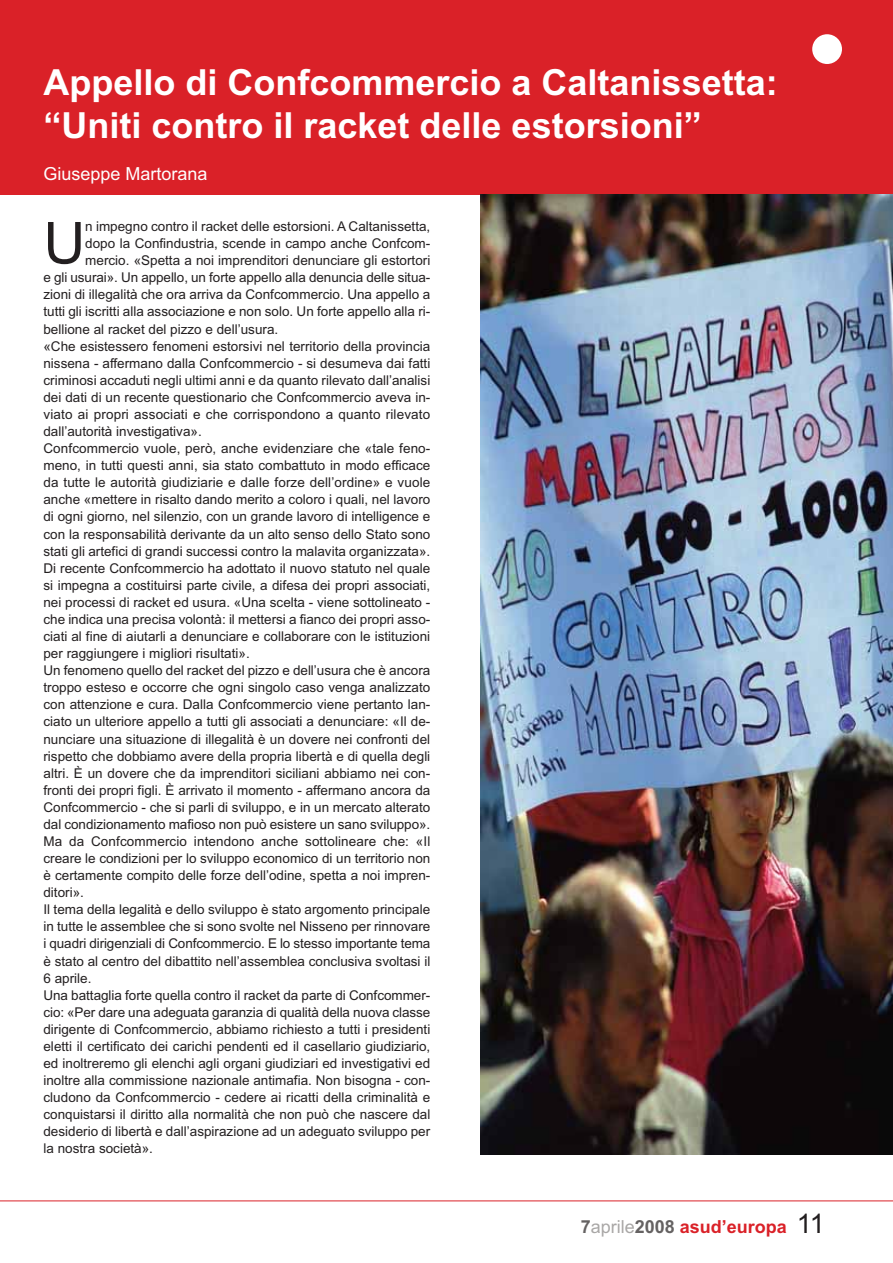
<style>
.page{position:relative;width:893px;height:1263px;background:#fff}
.page>*{position:absolute;margin:0;border:0;box-sizing:border-box;transform-origin:0 0}
.t1{font:57.9px "Arial";color:#231f20}
.t2{font:700 36px/43.2px "Arial";color:#fff}
.t3{font:700 18px "Arial";color:#da2128}
.t4{font:18px "Arial";color:#fff}
.t5{font:13.5px "Arial";color:#231f20}
.s1{color:#656262}
.s2{font-weight:400;color:#a9a7a6}
.s3{font-weight:400;font-size:27px;color:#231f20}
</style>
<div class="page">
<div style="left:0;top:0;width:892px;height:194px;background:#da2128"></div>
<hr style="left:0;top:1201px;width:892px;height:1px;background:#da2128">
<div style="left:812px;top:34px;width:30px;height:30px;background:#fff;border-radius:50%"></div>
<img style="left:480px;top:194px;width:412px;height:961px">
<h2 class="t2" style="left:43px;top:65px;width:735px">Appello di Confcommercio a Caltanissetta: “Uniti contro il racket delle estorsioni”</h2>
<h3 class="t4" style="left:43px;top:168px;width:165px">Giuseppe Martorana</h3>
<h1 class="t1" style="left:43px;top:222px;width:43px">U</h1>
<p class="t5" style="left:85px;top:221px;width:346px">n impegno contro il racket delle estorsioni. A Caltanissetta,</p>
<p class="t5" style="left:85px;top:239px;width:346px">dopo la Confindustria, scende in campo anche Confcom-</p>
<p class="t5" style="left:85px;top:256px;width:346px">mercio. «Spetta a noi imprenditori denunciare gli estortori</p>
<p class="t5" style="left:43px;top:273px;width:388px">e gli usurai». Un appello, un forte appello alla denuncia delle situa-</p>
<p class="t5" style="left:43px;top:290px;width:388px">zioni di illegalità che ora arriva da Confcommercio. Una appello a</p>
<p class="t5" style="left:43px;top:307px;width:388px">tutti gli iscritti alla associazione e non solo. Un forte appello alla ri-</p>
<p class="t5" style="left:43px;top:324px;width:236px">bellione al racket del pizzo e dell’usura.</p>
<p class="t5" style="left:43px;top:341px;width:388px">«Che esistessero fenomeni estorsivi nel territorio della provincia</p>
<p class="t5" style="left:43px;top:358px;width:388px">nissena - affermano dalla Confcommercio - si desumeva dai fatti</p>
<p class="t5" style="left:43px;top:375px;width:388px">criminosi accaduti negli ultimi anni e da quanto rilevato dall’analisi</p>
<p class="t5" style="left:43px;top:392px;width:388px">dei dati di un recente questionario che Confcommercio aveva in-</p>
<p class="t5" style="left:43px;top:409px;width:388px">viato ai propri associati e che corrispondono a quanto rilevato</p>
<p class="t5" style="left:43px;top:426px;width:160px">dall’autorità investigativa».</p>
<p class="t5" style="left:43px;top:443px;width:388px">Confcommercio vuole, però, anche evidenziare che «tale feno-</p>
<p class="t5" style="left:43px;top:461px;width:388px">meno, in tutti questi anni, sia stato combattuto in modo efficace</p>
<p class="t5" style="left:43px;top:478px;width:388px">da tutte le autorità giudiziarie e dalle forze dell’ordine» e vuole</p>
<p class="t5" style="left:43px;top:495px;width:388px">anche «mettere in risalto dando merito a coloro i quali, nel lavoro</p>
<p class="t5" style="left:43px;top:512px;width:388px">di ogni giorno, nel silenzio, con un grande lavoro di intelligence e</p>
<p class="t5" style="left:43px;top:529px;width:388px">con la responsabilità derivante da un alto senso dello Stato sono</p>
<p class="t5" style="left:43px;top:546px;width:388px">stati gli artefici di grandi successi contro la malavita organizzata».</p>
<p class="t5" style="left:43px;top:563px;width:388px">Di recente Confcommercio ha adottato il nuovo statuto nel quale</p>
<p class="t5" style="left:43px;top:580px;width:388px">si impegna a costituirsi parte civile, a difesa dei propri associati,</p>
<p class="t5" style="left:43px;top:597px;width:388px">nei processi di racket ed usura. «Una scelta - viene sottolineato -</p>
<p class="t5" style="left:43px;top:614px;width:388px">che indica una precisa volontà: il mettersi a fianco dei propri asso-</p>
<p class="t5" style="left:43px;top:631px;width:388px">ciati al fine di aiutarli a denunciare e collaborare con le istituzioni</p>
<p class="t5" style="left:43px;top:648px;width:208px">per raggiungere i migliori risultati».</p>
<p class="t5" style="left:43px;top:666px;width:388px">Un fenomeno quello del racket del pizzo e dell’usura che è ancora</p>
<p class="t5" style="left:43px;top:683px;width:388px">troppo esteso e occorre che ogni singolo caso venga analizzato</p>
<p class="t5" style="left:43px;top:700px;width:388px">con attenzione e cura. Dalla Confcommercio viene pertanto lan-</p>
<p class="t5" style="left:43px;top:717px;width:388px">ciato un ulteriore appello a tutti gli associati a denunciare: «Il de-</p>
<p class="t5" style="left:43px;top:734px;width:388px">nunciare una situazione di illegalità è un dovere nei confronti del</p>
<p class="t5" style="left:43px;top:751px;width:388px">rispetto che dobbiamo avere della propria libertà e di quella degli</p>
<p class="t5" style="left:43px;top:768px;width:388px">altri. È un dovere che da imprenditori siciliani abbiamo nei con-</p>
<p class="t5" style="left:43px;top:785px;width:388px">fronti dei propri figli. È arrivato il momento - affermano ancora da</p>
<p class="t5" style="left:43px;top:802px;width:388px">Confcommercio - che si parli di sviluppo, e in un mercato alterato</p>
<p class="t5" style="left:43px;top:819px;width:388px">dal condizionamento mafioso non può esistere un sano sviluppo».</p>
<p class="t5" style="left:43px;top:836px;width:388px">Ma da Confcommercio intendono anche sottolineare che: «Il</p>
<p class="t5" style="left:43px;top:853px;width:388px">creare le condizioni per lo sviluppo economico di un territorio non</p>
<p class="t5" style="left:43px;top:871px;width:388px">è certamente compito delle forze dell’odine, spetta a noi impren-</p>
<p class="t5" style="left:43px;top:888px;width:42px">ditori».</p>
<p class="t5" style="left:43px;top:905px;width:388px">Il tema della legalità e dello sviluppo è stato argomento principale</p>
<p class="t5" style="left:43px;top:922px;width:388px">in tutte le assemblee che si sono svolte nel Nisseno per rinnovare</p>
<p class="t5" style="left:43px;top:939px;width:388px">i quadri dirigenziali di Confcommercio. E lo stesso importante tema</p>
<p class="t5" style="left:43px;top:956px;width:388px">è stato al centro del dibattito nell’assemblea conclusiva svoltasi il</p>
<p class="t5" style="left:43px;top:973px;width:49px">6 aprile.</p>
<p class="t5" style="left:43px;top:990px;width:388px">Una battaglia forte quella contro il racket da parte di Confcommer-</p>
<p class="t5" style="left:43px;top:1007px;width:388px">cio: «Per dare una adeguata garanzia di qualità della nuova classe</p>
<p class="t5" style="left:43px;top:1024px;width:388px">dirigente di Confcommercio, abbiamo richiesto a tutti i presidenti</p>
<p class="t5" style="left:43px;top:1041px;width:388px">eletti il certificato dei carichi pendenti ed il casellario giudiziario,</p>
<p class="t5" style="left:43px;top:1058px;width:388px">ed inoltreremo gli elenchi agli organi giudiziari ed investigativi ed</p>
<p class="t5" style="left:43px;top:1075px;width:388px">inoltre alla commissione nazionale antimafia. Non bisogna - con-</p>
<p class="t5" style="left:43px;top:1093px;width:388px">cludono da Confcommercio - cedere ai ricatti della criminalità e</p>
<p class="t5" style="left:43px;top:1110px;width:388px">conquistarsi il diritto alla normalità che non può che nascere dal</p>
<p class="t5" style="left:43px;top:1127px;width:388px">desiderio di libertà e dall’aspirazione ad un adeguato sviluppo per</p>
<p class="t5" style="left:43px;top:1144px;width:111px">la nostra società».</p>
<h3 class="t3" style="left:580px;top:1220px;width:246px"><span class="s1">7</span><span class="s2">aprile</span><span class="s1">2008</span> asud’europa <span class="s3">11</span></h3>
</div>
